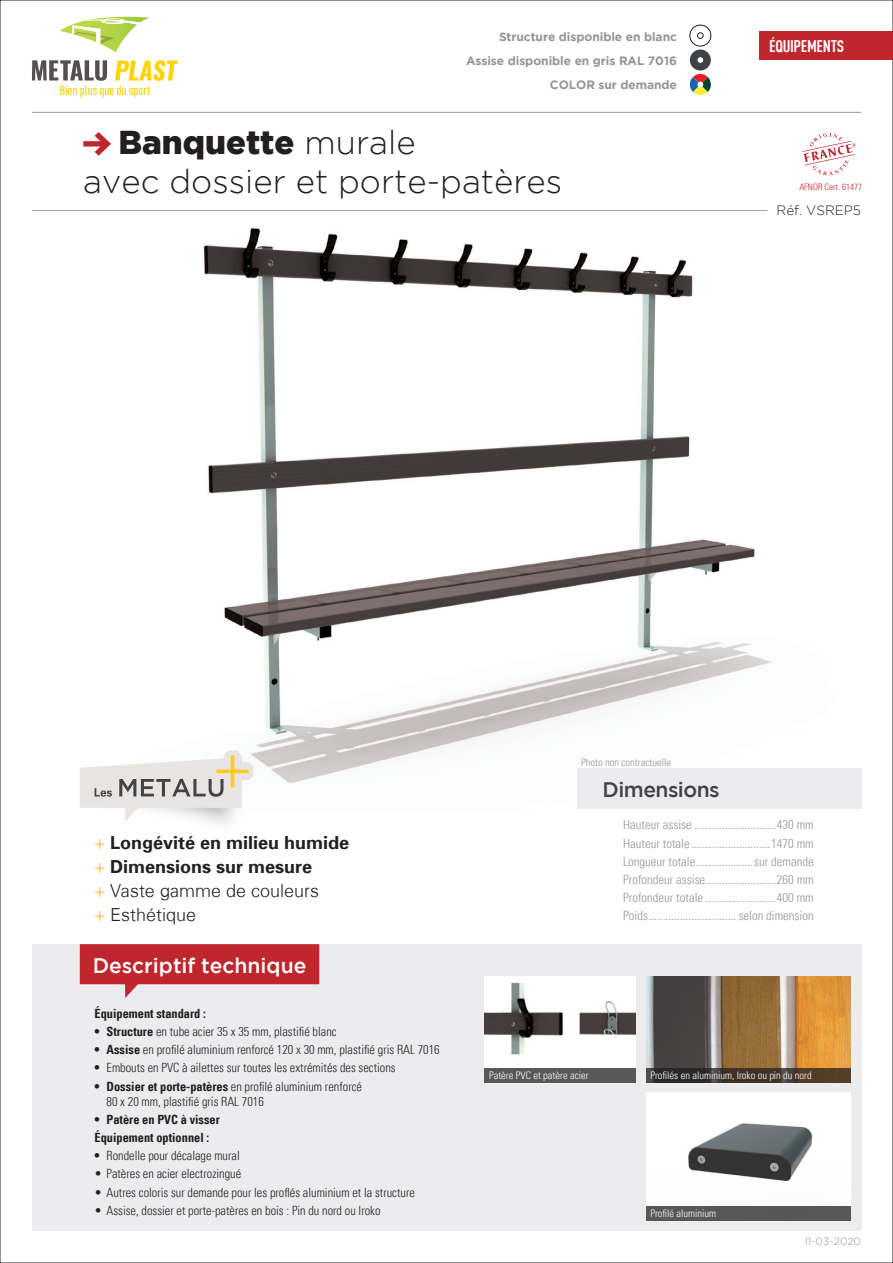
<style>
.page{position:relative;width:893px;height:1263px;background:#fff}
.page>*{position:absolute;margin:0;border:0;box-sizing:border-box;transform-origin:0 0}
.Metalu_Plus{font:300 33px "Gotham";color:#231f20}
.Metalu_Plus-2{font:900 33px "Gotham";color:#231f20}
.t1{font:500 21px "Gotham";color:#fff}
.t2{font:500 21px "Gotham";letter-spacing:-.025em;color:#404346}
.Metalu_Plus-3{font:700 18px "Univers";color:#231f20}
.Metalu_Plus-4{font:300 18px "Univers";color:#231f20}
.Metalu_Plus-5{font:700 16.5px "DIN Cond";letter-spacing:-.02em;color:#fff}
.Metalu_Plus-6{font:300 13.5px "Gotham";color:#231f20}
.Body_descriptif_tech{font:300 condensed 12.75px/15px "Univers";color:#231f20}
.Dimensions{font:300 condensed 12.75px "Univers";color:#939598}
.Body_descriptif_tech-2{font:700 condensed 12.75px "Univers";color:#231f20}
.Body_descriptif_tech-3{font:700 12px "Gotham";letter-spacing:-.005em;color:#939598}
.t3{font:300 condensed 10.5px "Univers";color:#fff}
.t4{font:300 condensed 10.5px "Univers";color:#939598}
.Metalu_Plus-7{font:300 10.5px "Gotham";color:#939598}
.t5{font:300 condensed 9px "Univers";color:#c0262d}
.s1{font-weight:300}
.s2{font-family:"Myriad Pro";font-weight:400;color:#fec927}
.s3{font-weight:700}
</style>
<div class="page">
<div style="left:760px;top:32px;width:133px;height:28px;background:#c0262d"></div>
<hr style="left:32px;top:210px;width:735px;height:1px;background:#939598">
<hr style="left:32px;top:112px;width:829px;height:1px;background:#939598">
<svg style="left:83px;top:132px;width:28px;height:24px"></svg>
<div style="left:32px;top:944px;width:829px;height:287px;background:#ececee"></div>
<svg style="left:80px;top:944px;width:239px;height:54px"></svg>
<img style="left:203px;top:227px;width:658px;height:556px">
<svg style="left:802px;top:133px;width:54px;height:42px"></svg>
<div style="left:577px;top:769px;width:284px;height:40px;background:#ececee"></div>
<img style="left:212px;top:750px;width:46px;height:74px">
<svg style="left:80px;top:750px;width:174px;height:72px"></svg>
<img style="left:485px;top:976px;width:151px;height:92px">
<div style="left:485px;top:1068px;width:151px;height:14px;background:#5a5757"></div>
<img style="left:646px;top:1093px;width:204px;height:113px">
<div style="left:646px;top:1206px;width:204px;height:14px;background:#595657"></div>
<img style="left:646px;top:976px;width:204px;height:92px">
<svg style="left:646px;top:1068px;width:204px;height:14px;background:#40352c"></svg>
<svg style="left:60px;top:17px;width:90px;height:35px"></svg>
<svg style="left:32px;top:60px;width:146px;height:37px"></svg>
<svg style="left:690px;top:25px;width:21px;height:70px"></svg>
<p class="Body_descriptif_tech-3" style="left:499px;top:31px;width:179px">Structure disponible en blanc</p>
<p class="Body_descriptif_tech-3" style="left:466px;top:55px;width:212px">Assise disponible en gris RAL 7016</p>
<p class="Body_descriptif_tech-3" style="left:550px;top:79px;width:129px">COLOR sur demande</p>
<p class="Metalu_Plus-2" style="left:119px;top:123px;width:299px">Banquette <span class="s1">murale</span></p>
<p class="Metalu_Plus" style="left:83px;top:165px;width:480px">avec dossier et porte-patères</p>
<p class="Metalu_Plus-5" style="left:769px;top:36px;width:76px">ÉQUIPEMENTS</p>
<p class="t5" style="left:799px;top:183px;width:64px">AFNOR Cert. 61477</p>
<p class="Metalu_Plus-6" style="left:777px;top:204px;width:86px">Réf. VSREP5</p>
<p class="t4" style="left:581px;top:757px;width:91px">Photo non contractuelle</p>
<p class="Metalu_Plus-3" style="left:95px;top:835px;width:256px"><span class="s2">+</span> Longévité en milieu humide</p>
<p class="Metalu_Plus-3" style="left:95px;top:859px;width:219px"><span class="s2">+</span> Dimensions sur mesure</p>
<p class="Metalu_Plus-4" style="left:95px;top:884px;width:226px"><span class="s2">+</span> Vaste gamme de couleurs</p>
<p class="Metalu_Plus-4" style="left:95px;top:908px;width:103px"><span class="s2">+</span> Esthétique</p>
<p class="t1" style="left:93px;top:954px;width:215px">Descriptif technique</p>
<p class="Body_descriptif_tech-2" style="left:95px;top:1008px;width:113px">Équipement standard :</p>
<p class="Body_descriptif_tech" style="left:95px;top:1025px;width:244px"><span class="s3">• Structure</span> en tube acier 35 x 35 mm, plastifié blanc</p>
<p class="Body_descriptif_tech" style="left:95px;top:1043px;width:347px"><span class="s3">• Assise</span> en profilé aluminium renforcé 120 x 30 mm, plastifié gris RAL 7016</p>
<p class="Body_descriptif_tech" style="left:95px;top:1061px;width:303px"><span class="s3">•</span> Embouts en PVC à ailettes sur toutes les extrémités des sections</p>
<p class="Body_descriptif_tech" style="left:107px;top:1079px;width:257px;text-indent:-12px"><span class="s3">• Dossier et porte-patères</span> en profilé aluminium renforcé<br>80 x 20 mm, plastifié gris RAL 7016</p>
<p class="Body_descriptif_tech-2" style="left:95px;top:1114px;width:127px">• Patère en PVC à visser</p>
<p class="Body_descriptif_tech-2" style="left:95px;top:1132px;width:116px">Équipement optionnel :</p>
<p class="Body_descriptif_tech" style="left:95px;top:1149px;width:147px"><span class="s3">•</span> Rondelle pour décalage mural</p>
<p class="Body_descriptif_tech" style="left:95px;top:1167px;width:148px">• Patères en acier electrozingué</p>
<p class="Body_descriptif_tech" style="left:95px;top:1185px;width:322px">• Autres coloris sur demande pour les proflés aluminium et la structure</p>
<p class="Body_descriptif_tech" style="left:95px;top:1204px;width:287px">• Assise, dossier et porte-patères en bois : Pin du nord ou Iroko</p>
<p class="t2" style="left:602px;top:779px;width:119px">Dimensions</p>
<p class="Dimensions" style="left:623px;top:820px;width:192px">Hauteur assise .............................430 mm</p>
<p class="Dimensions" style="left:623px;top:838px;width:192px">Hauteur totale............................1470 mm</p>
<p class="Dimensions" style="left:623px;top:856px;width:192px">Longueur totale....................sur demande</p>
<p class="Dimensions" style="left:623px;top:874px;width:192px">Profondeur assise.........................260 mm</p>
<p class="Dimensions" style="left:623px;top:892px;width:192px">Profondeur totale .........................400 mm</p>
<p class="Dimensions" style="left:623px;top:910px;width:192px">Poids............................... selon dimension</p>
<p class="t3" style="left:489px;top:1071px;width:101px">Patère PVC et patère acier</p>
<p class="t3" style="left:650px;top:1071px;width:163px">Profilés en aluminium, Iroko ou pin du nord</p>
<p class="t3" style="left:650px;top:1209px;width:67px">Profilé aluminium</p>
<p class="Metalu_Plus-7" style="left:804px;top:1236px;width:58px">11-03-2020</p>
</div>
